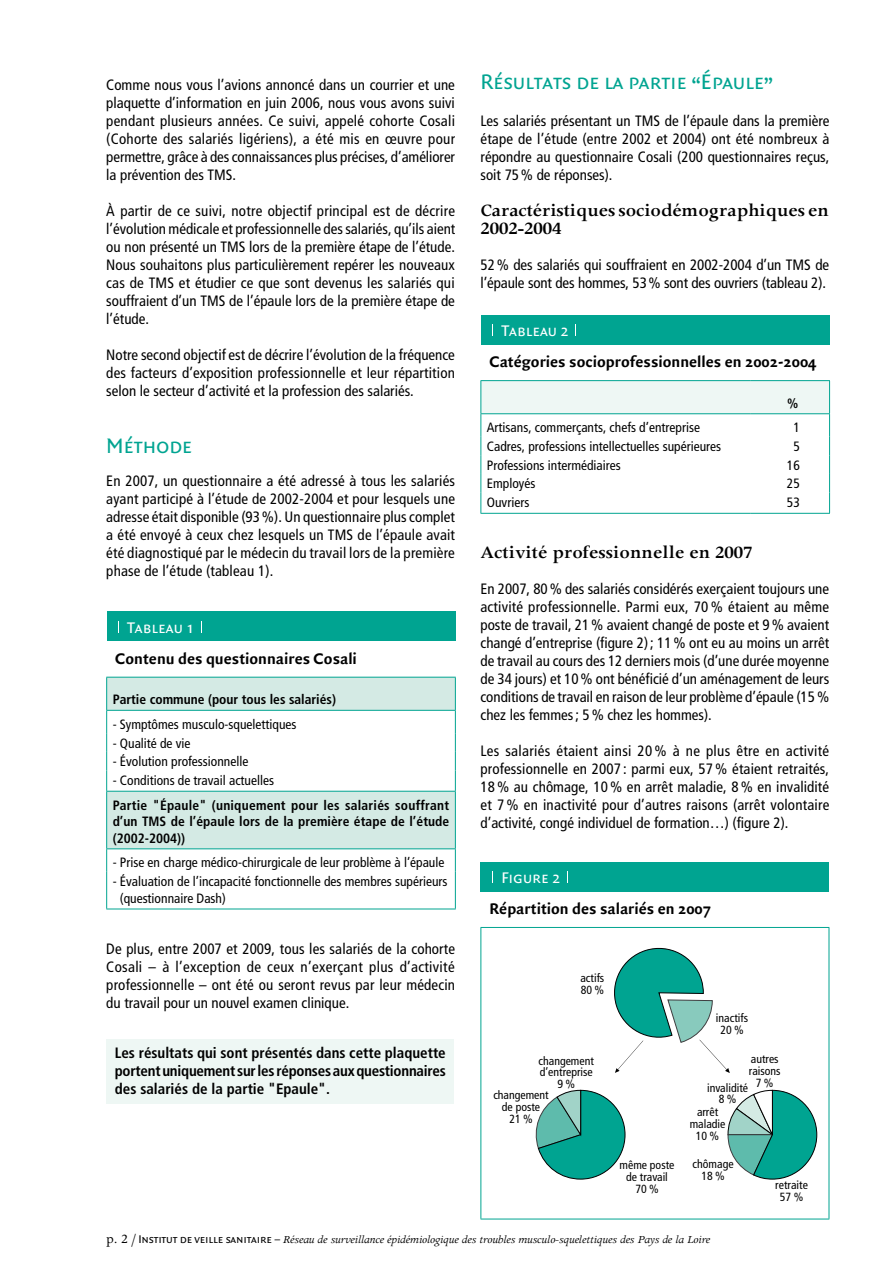
<style>
.page{position:relative;width:893px;height:1263px;background:#fff}
.page>*{position:absolute;margin:0;border:0;box-sizing:border-box;transform-origin:0 0}
.t1{font:22.5px "Quadraat Sans Caps";letter-spacing:-.01em;color:#00a491}
.t2{font:600 19.5px/18px "Apollo";letter-spacing:-.005em;color:#000}
.t3{font:700 16.5px "Quadraat Sans";color:#000}
.t4{font:16.5px "Quadraat Sans Caps";color:#fff}
.t5{font:condensed 15px/18px "Frutiger LT Std";color:#000;text-align:justify}
.t6{font:700 condensed 15px/18px "Frutiger LT Std";color:#000;text-align:justify}
.t7{font:condensed 13.5px/16.5px "Frutiger LT Std";color:#000}
.t8{font:700 condensed 13.5px/16.5px "Frutiger LT Std";letter-spacing:.005em;color:#000;text-align:justify}
.t9{font:condensed 13.5px "Frutiger";color:#000}
.t10{font:italic 12px "Apollo";letter-spacing:-.015em;color:#000}
.t11{font:condensed 11.85px/11.9px "Frutiger LT Std";color:#000;text-align:center}
.s1{font-family:"Frutiger LT Std"}
.s2{font-style:normal;font-size:14.25px}
.s3{font-size:14.25px}
.s4{font-family:"Quadraat Sans Caps";font-style:normal}
</style>
<div class="page">
<div style="left:107px;top:612px;width:348px;height:29px;background:#00a491"></div>
<svg style="left:107px;top:678px;width:348px;height:170px;fill:#d4eae4"></svg>
<hr style="left:106px;top:677px;width:350px;height:1px;background:#00a491">
<hr style="left:106px;top:677px;width:1px;height:33px;background:#00a491">
<hr style="left:455px;top:677px;width:1px;height:33px;background:#00a491">
<hr style="left:106px;top:710px;width:350px;height:1px;background:#00a491">
<svg style="left:106px;top:711px;width:1px;height:80px"></svg>
<svg style="left:455px;top:711px;width:1px;height:80px"></svg>
<hr style="left:106px;top:791px;width:350px;height:1px;background:#00a491">
<hr style="left:106px;top:791px;width:1px;height:57px;background:#00a491">
<hr style="left:455px;top:791px;width:1px;height:57px;background:#00a491">
<hr style="left:106px;top:848px;width:350px;height:1px;background:#00a491">
<svg style="left:106px;top:849px;width:1px;height:23px"></svg>
<svg style="left:455px;top:849px;width:1px;height:23px"></svg>
<hr style="left:106px;top:872px;width:1px;height:37px;background:#00a491">
<hr style="left:455px;top:872px;width:1px;height:37px;background:#00a491">
<hr style="left:106px;top:909px;width:350px;height:1px;background:#00a491">
<div style="left:481px;top:315px;width:349px;height:29px;background:#00a491"></div>
<hr style="left:480px;top:380px;width:270px;height:1px;background:#00a491">
<hr style="left:750px;top:380px;width:80px;height:1px;background:#00a491">
<svg style="left:480px;top:381px;width:350px;height:132px"></svg>
<hr style="left:480px;top:513px;width:270px;height:1px;background:#00a491">
<hr style="left:750px;top:513px;width:80px;height:1px;background:#00a491">
<div style="left:481px;top:862px;width:348px;height:29px;background:#00a491"></div>
<hr style="left:480px;top:927px;width:349px;height:1px;background:#00a491">
<hr style="left:480px;top:928px;width:1px;height:291px;background:#00a491">
<hr style="left:829px;top:928px;width:1px;height:291px;background:#00a491">
<hr style="left:480px;top:1219px;width:349px;height:1px;background:#00a491">
<svg style="left:727px;top:1089px;width:90px;height:91px"></svg>
<svg style="left:535px;top:1089px;width:91px;height:91px"></svg>
<svg style="left:614px;top:947px;width:116px;height:126px"></svg>
<div style="left:106px;top:1039px;width:348px;height:65px;background:#eef7f4"></div>
<p class="t5" style="left:106px;top:76px;width:350px">Comme nous vous l’avions annoncé dans un courrier et une plaquette d’information en juin 2006, nous vous avons suivi pendant plusieurs années. Ce suivi, appelé cohorte Cosali (Cohorte des salariés ligériens), a été mis en œuvre pour permettre, grâce à des connaissances plus précises, d’améliorer la prévention des TMS.</p>
<p class="t5" style="left:106px;top:202px;width:351px">À partir de ce suivi, notre objectif principal est de décrire l’évolution médicale et professionnelle des salariés, qu’ils aient ou non présenté un TMS lors de la première étape de l’étude.<br>Nous souhaitons plus particulièrement repérer les nouveaux cas de TMS et étudier ce que sont devenus les salariés qui souffraient d’un TMS de l’épaule lors de la première étape de l’étude.</p>
<p class="t5" style="left:106px;top:346px;width:350px">Notre second objectif est de décrire l’évolution de la fréquence des facteurs d’exposition professionnelle et leur répartition selon le secteur d’activité et la profession des salariés.</p>
<h1 class="t1" style="left:106px;top:433px;width:87px">Méthode</h1>
<p class="t5" style="left:106px;top:472px;width:350px">En 2007, un questionnaire a été adressé à tous les salariés ayant participé à l’étude de 2002-2004 et pour lesquels une adresse était disponible (93%). Un questionnaire plus complet a été envoyé à ceux chez lesquels un TMS de l’épaule avait été diagnostiqué par le médecin du travail lors de la première phase de l’étude (tableau 1).</p>
<p class="t4" style="left:127px;top:618px;width:69px">Tableau 1</p>
<p class="t3" style="left:115px;top:649px;width:243px">Contenu des questionnaires Cosali</p>
<p class="t8" style="left:113px;top:691px;width:225px">Partie commune (pour tous les salariés)</p>
<p class="t7" style="left:113px;top:716px;width:185px">- Symptômes musculo-squelettiques</p>
<p class="t9" style="left:113px;top:735px;width:79px"><span class="s1">-</span> Qualité de vie</p>
<p class="t7" style="left:113px;top:753px;width:137px">- Évolution professionnelle</p>
<p class="t7" style="left:113px;top:772px;width:163px">- Conditions de travail actuelles</p>
<p class="t8" style="left:113px;top:797px;width:338px">Partie "Épaule" (uniquement pour les salariés souffrant d’un TMS de l’épaule lors de la première étape de l’étude (2002-2004))</p>
<p class="t7" style="left:113px;top:855px;width:333px">- Prise en charge médico-chirurgicale de leur problème à l’épaule</p>
<p class="t7" style="left:120px;top:873px;width:329px;text-indent:-7px">- Évaluation de l’incapacité fonctionnelle des membres supérieurs (questionnaire Dash)</p>
<p class="t5" style="left:106px;top:940px;width:350px">De plus, entre 2007 et 2009, tous les salariés de la cohorte Cosali – à l’exception de ceux n’exerçant plus d’activité professionnelle – ont été ou seront revus par leur médecin du travail pour un nouvel examen clinique.</p>
<p class="t6" style="left:115px;top:1044px;width:333px">Les résultats qui sont présentés dans cette plaquette portent uniquement sur les réponses aux questionnaires des salariés de la partie "Epaule".</p>
<h1 class="t1" style="left:480px;top:69px;width:294px">Résultats de la partie “Épaule”</h1>
<p class="t5" style="left:480px;top:112px;width:350px">Les salariés présentant un TMS de l’épaule dans la première étape de l’étude (entre 2002 et 2004) ont été nombreux à répondre au questionnaire Cosali (200 questionnaires reçus, soit 75 % de réponses).</p>
<h2 class="t2" style="left:480px;top:202px;width:350px">Caractéristiques sociodémographiques en<br>2002-2004</h2>
<p class="t5" style="left:480px;top:256px;width:350px">52% des salariés qui souffraient en 2002-2004 d’un TMS de l’épaule sont des hommes, 53% sont des ouvriers (tableau 2).</p>
<p class="t4" style="left:501px;top:321px;width:69px">Tableau 2</p>
<p class="t3" style="left:489px;top:353px;width:329px">Catégories socioprofessionnelles en 2002-2004</p>
<p class="t8" style="left:787px;top:395px;width:13px">%</p>
<p class="t7" style="left:487px;top:420px;width:215px">Artisans, commerçants, chefs d’entreprise</p>
<p class="t7" style="left:793px;top:420px;width:8px">1</p>
<p class="t7" style="left:487px;top:438px;width:236px">Cadres, professions intellectuelles supérieures</p>
<p class="t7" style="left:793px;top:438px;width:8px">5</p>
<p class="t7" style="left:487px;top:457px;width:135px">Professions intermédiaires</p>
<p class="t7" style="left:787px;top:457px;width:14px">16</p>
<p class="t7" style="left:487px;top:475px;width:50px">Employés</p>
<p class="t7" style="left:787px;top:475px;width:14px">25</p>
<p class="t7" style="left:487px;top:494px;width:44px">Ouvriers</p>
<p class="t7" style="left:787px;top:494px;width:14px">53</p>
<h2 class="t2" style="left:480px;top:544px;width:274px">Activité professionnelle en 2007</h2>
<p class="t5" style="left:480px;top:580px;width:350px">En 2007, 80% des salariés considérés exerçaient toujours une activité professionnelle. Parmi eux, 70 % étaient au même poste de travail, 21% avaient changé de poste et 9% avaient changé d’entreprise (figure 2); 11% ont eu au moins un arrêt de travail au cours des 12 derniers mois (d’une durée moyenne de 34 jours) et 10% ont bénéficié d’un aménagement de leurs conditions de travail en raison de leur problème d’épaule (15 % chez les femmes ; 5 % chez les hommes).</p>
<p class="t5" style="left:480px;top:742px;width:350px">Les salariés étaient ainsi 20 % à ne plus être en activité professionnelle en 2007 : parmi eux, 57 % étaient retraités, 18 % au chômage, 10 % en arrêt maladie, 8 % en invalidité et 7 % en inactivité pour d’autres raisons (arrêt volontaire d’activité, congé individuel de formation…) (figure 2).</p>
<p class="t4" style="left:501px;top:868px;width:61px">Figure 2</p>
<p class="t3" style="left:489px;top:899px;width:223px">Répartition des salariés en 2007</p>
<p class="t11" style="left:580px;top:972px;width:25px;text-align:left">actifs<br>80 %</p>
<p class="t11" style="left:539px;top:1055px;width:57px">changement d’entreprise<br>9 %</p>
<p class="t11" style="left:493px;top:1089px;width:57px">changement de poste<br>21 %</p>
<p class="t11" style="left:619px;top:1159px;width:56px">même poste de travail<br>70 %</p>
<p class="t11" style="left:716px;top:1012px;width:34px">inactifs<br>20 %</p>
<p class="t11" style="left:749px;top:1053px;width:33px;text-align:left">autres raisons</p>
<p class="t11" style="left:719px;top:1081px;width:56px;text-align:left;text-indent:-12px">invalidité 7 %<br>8 %</p>
<p class="t11" style="left:690px;top:1106px;width:37px">arrêt maladie<br>10 %</p>
<p class="t11" style="left:693px;top:1158px;width:42px">chômage<br>18 %</p>
<p class="t11" style="left:775px;top:1179px;width:34px">retraite<br>57 %</p>
<p class="t10" style="left:106px;top:1233px;width:606px"><span class="s2">p. 2</span> <span class="s3">/</span> <span class="s4">Institut de veille sanitaire –</span> Réseau de surveillance épidémiologique des troubles musculo-squelettiques des Pays de la Loire</p>
</div>
